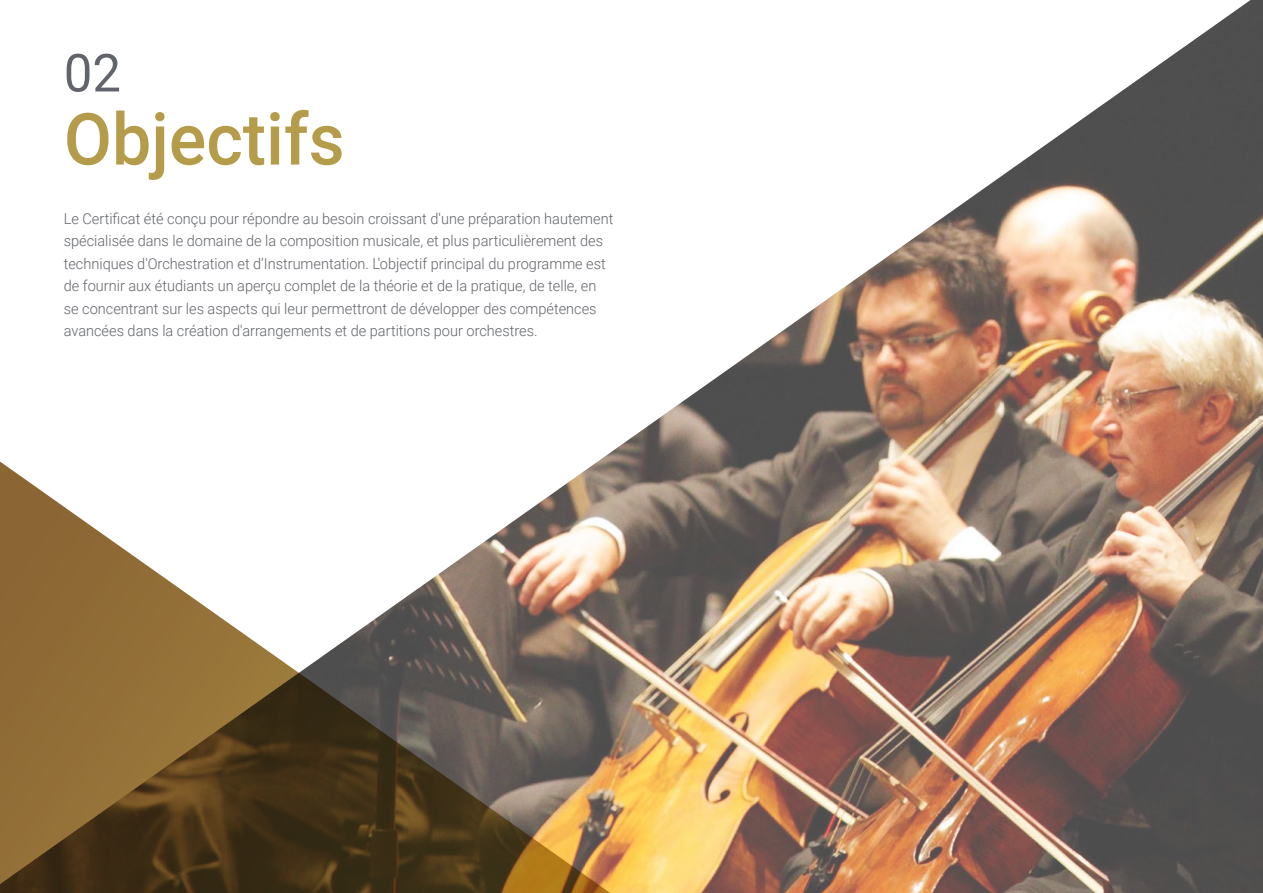
<style>
.page{position:relative;width:1263px;height:893px;background:#fff}
.page>*{position:absolute;margin:0;border:0;box-sizing:border-box;transform-origin:0 0}
.t1{font:500 72px "Roboto";color:#b49c4b}
.t2{font:52.5px "Roboto";color:#61646a}
.t3{font:300 15px/22.5px "Roboto";color:#61646a}
</style>
<div class="page">
<img style="left:620px;top:0;width:643px;height:893px">
<svg style="left:0;top:446px;width:640px;height:447px"></svg>
<h2 class="t2" style="left:64px;top:36px;width:59px">02</h2>
<h1 class="t1" style="left:64px;top:89px;width:282px">Objectifs</h1>
<p class="t3" style="left:64px;top:207px;width:551px">Le Certificat été conçu pour répondre au besoin croissant d'une préparation hautement spécialisée dans le domaine de la composition musicale, et plus particulièrement des techniques d'Orchestration et d’Instrumentation. L'objectif principal du programme est de fournir aux étudiants un aperçu complet de la théorie et de la pratique, de telle, en se concentrant sur les aspects qui leur permettront de développer des compétences avancées dans la création d'arrangements et de partitions pour orchestres.</p>
</div>
